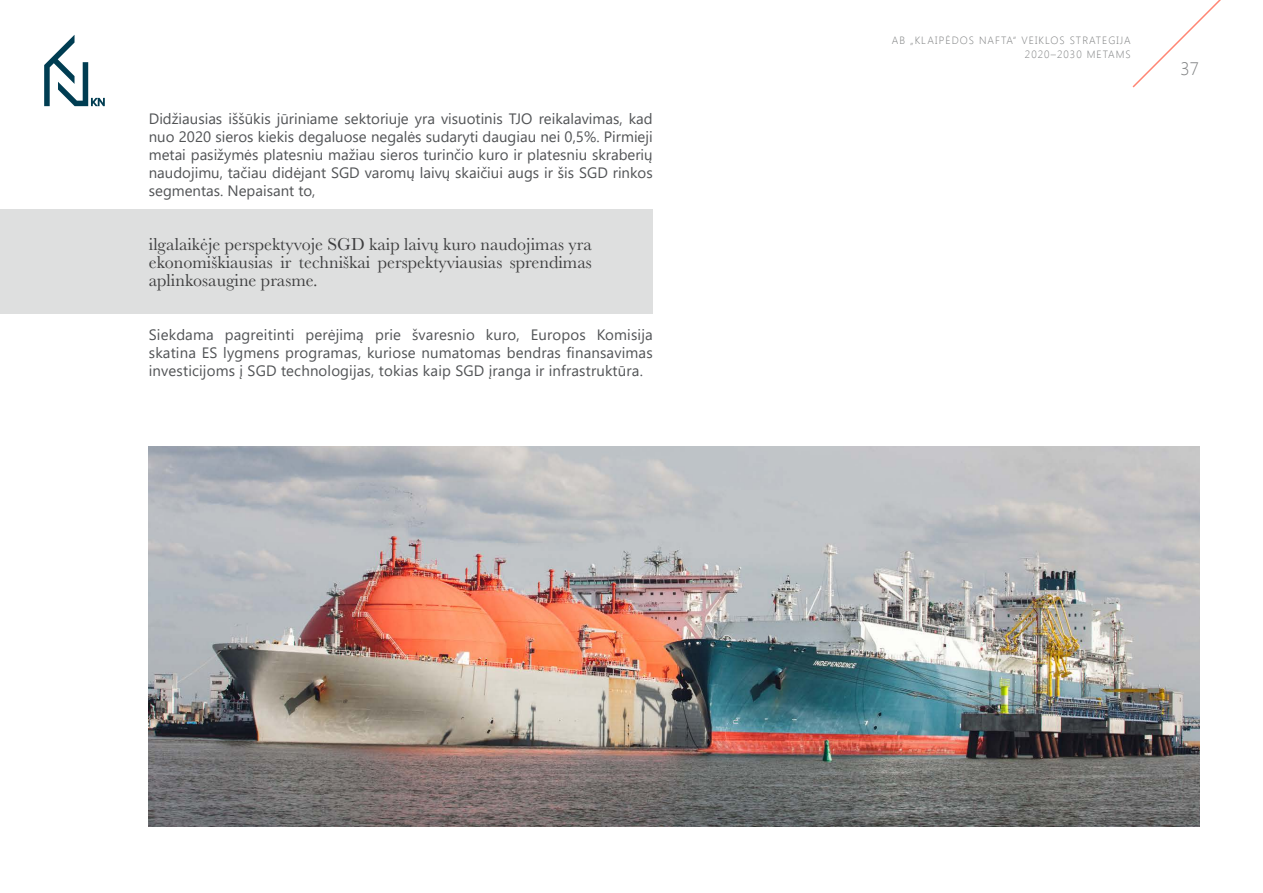
<style>
.page{position:relative;width:1263px;height:893px;background:#fff}
.page>*{position:absolute;margin:0;border:0;box-sizing:border-box;transform-origin:0 0}
.BODY_SEMIBOLD{font:18px/18px "Baskerville";color:#3e3e3f;text-align:justify}
.t1{font:300 18px "Segoe UI";color:#7c7e7f}
.BODY_TEXT{font:15px/18px "Segoe UI";letter-spacing:.005em;color:#515355;text-align:justify}
.t2{font:300 10.5px/14.5px "Segoe UI";letter-spacing:.1em;color:#7c7e7f;text-align:right}
</style>
<div class="page">
<svg style="left:1132px;top:0;width:89px;height:88px"></svg>
<svg style="left:44px;top:35px;width:61px;height:71px"></svg>
<div style="left:0;top:209px;width:653px;height:104px;background:#dedfdf"></div>
<img style="left:149px;top:446px;width:1050px;height:380px">
<p class="BODY_TEXT" style="left:149px;top:109px;width:505px">Didžiausias iššūkis jūriniame sektoriuje yra visuotinis TJO reikalavimas, kad nuo 2020 sieros kiekis degaluose negalės sudaryti daugiau nei 0,5%. Pirmieji metai pasižymės platesniu mažiau sieros turinčio kuro ir platesniu skraberių naudojimu, tačiau didėjant SGD varomų laivų skaičiui augs ir šis SGD rinkos segmentas. Nepaisant to,</p>
<p class="BODY_SEMIBOLD" style="left:149px;top:236px;width:444px">ilgalaikėje perspektyvoje SGD kaip laivų kuro naudojimas yra ekonomiškiausias ir techniškai perspektyviausias sprendimas aplinkosaugine prasme.</p>
<p class="BODY_TEXT" style="left:149px;top:325px;width:505px">Siekdama pagreitinti perėjimą prie švaresnio kuro, Europos Komisija skatina ES lygmens programas, kuriose numatomas bendras finansavimas investicijoms į SGD technologijas, tokias kaip SGD įranga ir infrastruktūra.</p>
<p class="t2" style="left:892px;top:32px;width:240px">AB „KLAIPĖDOS NAFTA“ VEIKLOS STRATEGIJA<br>2020–2030 METAMS</p>
<p class="t1" style="left:1181px;top:56px;width:20px">37</p>
</div>
